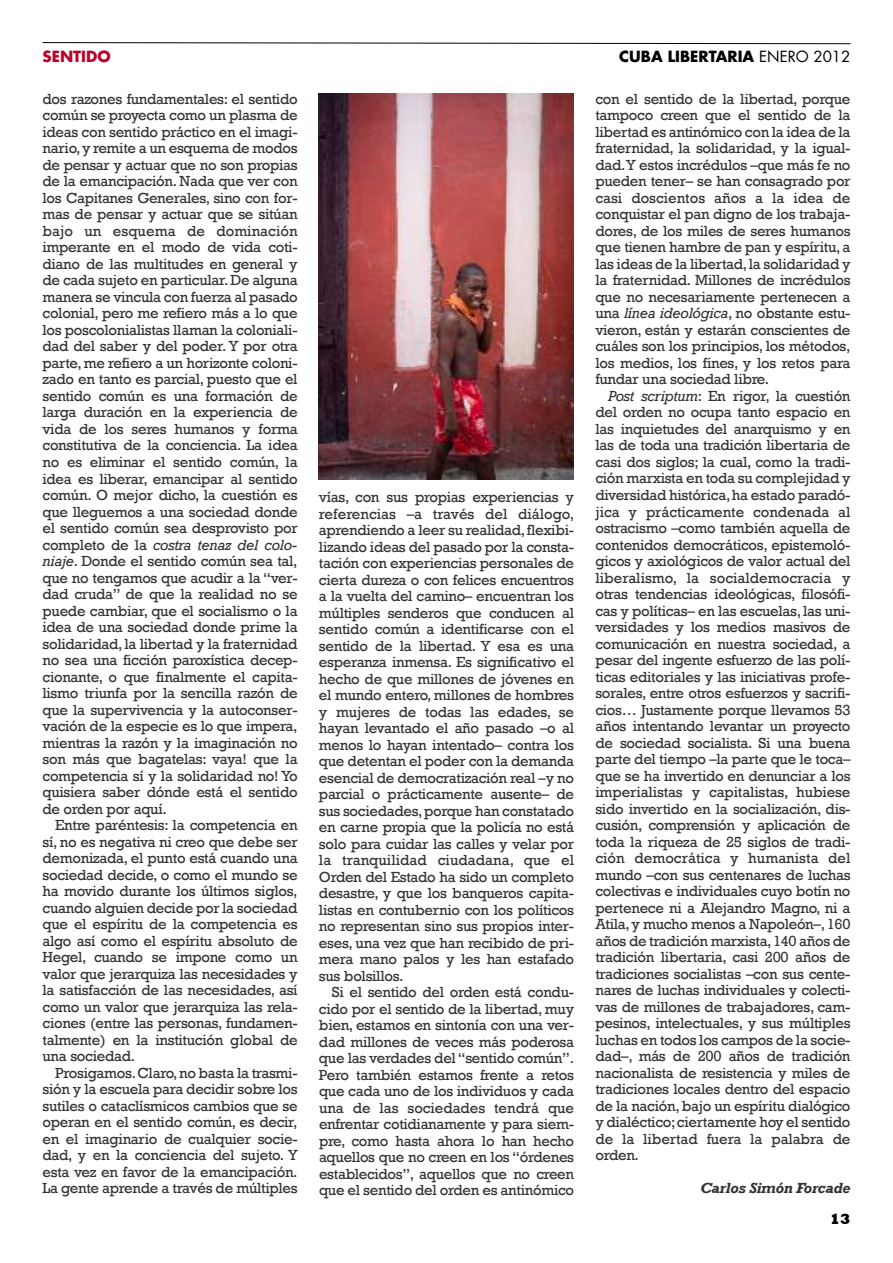
<style>
.page{position:relative;width:893px;height:1263px;background:#fff}
.page>*{position:absolute;margin:0;border:0;box-sizing:border-box;transform-origin:0 0}
.t1{font:15px/16.5px "Rockwell";letter-spacing:-.02em;color:#333;text-align:justify}
.t2{font:700 15px "Futura";color:#000}
.t3{font:italic 700 15px "Rockwell";letter-spacing:-.02em;color:#333}
.t4{font:700 15px "Futura";color:#bc0027}
.t5{font:800 15px "Rockwell";color:#000}
.s1{font-weight:400}
.s2{font-style:italic}
</style>
<div class="page">
<svg style="left:42px;top:42px;width:809px;height:2px;background:#828282"></svg>
<img style="left:319px;top:94px;width:255px;height:386px">
<p class="t4" style="left:43px;top:49px;width:70px">SENTIDO</p>
<p class="t2" style="left:619px;top:49px;width:233px">CUBA LIBERTARIA <span class="s1">ENERO 2012</span></p>
<p class="t1" style="left:43px;top:90px;width:257px">dos razones fundamentales: el sentido común se proyecta como un plasma de ideas con sentido práctico en el imagi&shy;nario,y remite a un esquema de modos de pensar y actuar que no son propias de la emancipación. Nada que ver con los Capitanes Generales, sino con for&shy;mas de pensar y actuar que se sitúan bajo un esquema de dominación imperante en el modo de vida coti&shy;diano de las multitudes en general y de cada sujeto en particular.De alguna manera se vincula con fuerza al pasado colonial, pero me refiero más a lo que los poscolonialistas llaman la coloniali&shy;dad del saber y del poder. Y por otra parte,me refiero a un horizonte coloni&shy;zado en tanto es parcial, puesto que el sentido común es una formación de larga duración en la experiencia de vida de los seres humanos y forma constitutiva de la conciencia. La idea no es eliminar el sentido común, la idea es liberar, emancipar al sentido común. O mejor dicho, la cuestión es que lleguemos a una sociedad donde el sentido común sea desprovisto por completo de la <span class="s2">costra tenaz del colo&shy;niaje</span>. Donde el sentido común sea tal, que no tengamos que acudir a la “ver&shy;dad cruda” de que la realidad no se puede cambiar, que el socialismo o la idea de una sociedad donde prime la solidaridad, la libertad y la fraternidad no sea una ficción paroxística decep&shy;cionante, o que finalmente el capita&shy;lismo triunfa por la sencilla razón de que la supervivencia y la autoconser&shy;vación de la especie es lo que impera, mientras la razón y la imaginación no son más que bagatelas: vaya! que la competencia sí y la solidaridad no! Yo quisiera saber dónde está el sentido de orden por aquí.</p>
<p class="t1" style="left:43px;top:816px;width:257px;text-indent:13px">Entre paréntesis: la competencia en sí, no es negativa ni creo que debe ser demonizada, el punto está cuando una sociedad decide, o como el mundo se ha movido durante los últimos siglos, cuando alguien decide por la sociedad que el espíritu de la competencia es algo así como el espíritu absoluto de Hegel, cuando se impone como un valor que jerarquiza las necesidades y la satisfacción de las necesidades, así como un valor que jerarquiza las rela&shy;ciones (entre las personas, fundamen&shy;talmente) en la institución global de una sociedad.</p>
<p class="t1" style="left:43px;top:1064px;width:257px;text-indent:13px">Prosigamos.Claro,no basta la trasmi&shy;sión y la escuela para decidir sobre los sutiles o cataclísmicos cambios que se operan en el sentido común, es decir, en el imaginario de cualquier socie&shy;dad, y en la conciencia del sujeto. Y esta vez en favor de la emancipación.<br>La gente aprende a través de múltiples</p>
<p class="t1" style="left:595px;top:90px;width:257px">con el sentido de la libertad, porque tampoco creen que el sentido de la libertad es antinómico con la idea de la fraternidad, la solidaridad, y la igual&shy;dad.Y estos incrédulos –que más fe no pueden tener– se han consagrado por casi doscientos años a la idea de conquistar el pan digno de los trabaja&shy;dores, de los miles de seres humanos que tienen hambre de pan y espíritu, a las ideas de la libertad,la solidaridad y la fraternidad. Millones de incrédulos que no necesariamente pertenecen a una <span class="s2">línea ideológica</span>, no obstante estu&shy;vieron, están y estarán conscientes de cuáles son los principios, los métodos, los medios, los fines, y los retos para fundar una sociedad libre.</p>
<p class="t1" style="left:595px;top:387px;width:257px;text-indent:13px"><span class="s2">Post scriptum</span>: En rigor, la cuestión del orden no ocupa tanto espacio en las inquietudes del anarquismo y en las de toda una tradición libertaria de casi dos siglos; la cual, como la tradi&shy;ción marxista en toda su complejidad y diversidad histórica,ha estado paradó&shy;jica y prácticamente condenada al ostracismo –como también aquella de contenidos democráticos, epistemoló&shy;gicos y axiológicos de valor actual del liberalismo, la socialdemocracia y otras tendencias ideológicas, filosófi&shy;cas y políticas– en las escuelas,las uni&shy;versidades y los medios masivos de comunicación en nuestra sociedad, a pesar del ingente esfuerzo de las polí&shy;ticas editoriales y las iniciativas profe&shy;sorales, entre otros esfuerzos y sacrifi&shy;cios… Justamente porque llevamos 53 años intentando levantar un proyecto de sociedad socialista. Si una buena parte del tiempo –la parte que le toca– que se ha invertido en denunciar a los imperialistas y capitalistas, hubiese sido invertido en la socialización, dis&shy;cusión, comprensión y aplicación de toda la riqueza de 25 siglos de tradi&shy;ción democrática y humanista del mundo –con sus centenares de luchas colectivas e individuales cuyo botín no pertenece ni a Alejandro Magno, ni a Atila,y mucho menos a Napoleón–,160 años de tradición marxista,140 años de tradición libertaria, casi 200 años de tradiciones socialistas –con sus cente&shy;nares de luchas individuales y colecti&shy;vas de millones de trabajadores, cam&shy;pesinos, intelectuales, y sus múltiples luchas en todos los campos de la socie&shy;dad–, más de 200 años de tradición nacionalista de resistencia y miles de tradiciones locales dentro del espacio de la nación,bajo un espíritu dialógico y dialéctico;ciertamente hoy el sentido de la libertad fuera la palabra de orden.</p>
<p class="t3" style="left:700px;top:1179px;width:152px">Carlos Simón Forcade</p>
<p class="t1" style="left:319px;top:488px;width:257px">vías, con sus propias experiencias y referencias –a través del diálogo, aprendiendo a leer su realidad,flexibi&shy;lizando ideas del pasado por la consta&shy;tación con experiencias personales de cierta dureza o con felices encuentros a la vuelta del camino– encuentran los múltiples senderos que conducen al sentido común a identificarse con el sentido de la libertad. Y esa es una esperanza inmensa. Es significativo el hecho de que millones de jóvenes en el mundo entero, millones de hombres y mujeres de todas las edades, se hayan levantado el año pasado –o al menos lo hayan intentado– contra los que detentan el poder con la demanda esencial de democratización real –y no parcial o prácticamente ausente– de sus sociedades,porque han constatado en carne propia que la policía no está solo para cuidar las calles y velar por la tranquilidad ciudadana, que el Orden del Estado ha sido un completo desastre, y que los banqueros capita&shy;listas en contubernio con los políticos no representan sino sus propios inter&shy;eses, una vez que han recibido de pri&shy;mera mano palos y les han estafado sus bolsillos.</p>
<p class="t1" style="left:319px;top:983px;width:257px;text-indent:13px">Si el sentido del orden está condu&shy;cido por el sentido de la libertad, muy bien, estamos en sintonía con una ver&shy;dad millones de veces más poderosa que las verdades del“sentido común”.<br>Pero también estamos frente a retos que cada uno de los individuos y cada una de las sociedades tendrá que enfrentar cotidianamente y para siem&shy;pre, como hasta ahora lo han hecho aquellos que no creen en los “órdenes establecidos”, aquellos que no creen que el sentido del orden es antinómico</p>
<p class="t5" style="left:830px;top:1210px;width:22px">13</p>
</div>
